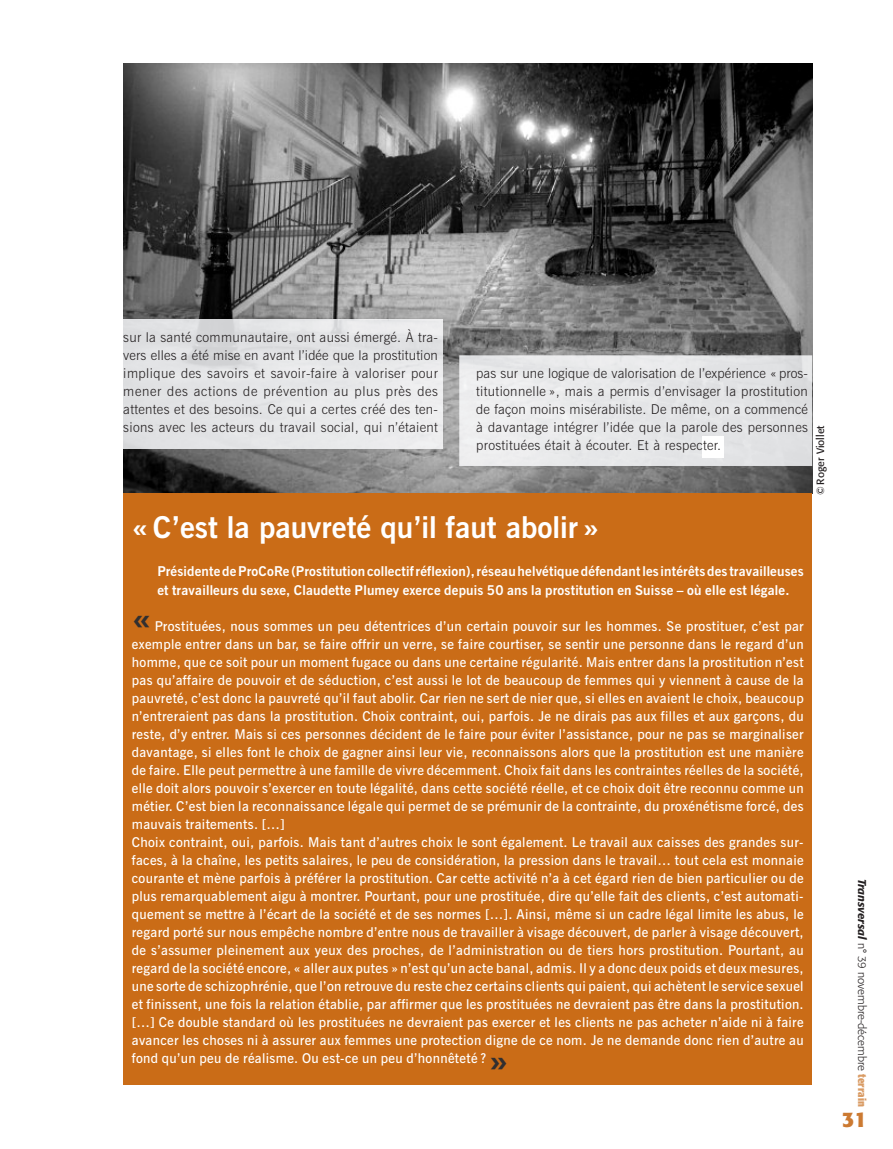
<style>
.page{position:relative;width:893px;height:1149px;background:#fff}
.page>*{position:absolute;margin:0;border:0;box-sizing:border-box;transform-origin:0 0}
.t1{font:700 36px "News Gothic BT";color:#312f30}
.t2{font:700 30px "News Gothic BT";color:#fff}
.t3{font:700 21px "Formata";color:#cc7a32}
.t4{font:600 13.5px/18px "News Gothic BT";letter-spacing:.025em;color:#fff}
.t5{font:300 13.5px/18px "News Gothic BT";letter-spacing:.025em;color:#231f20;text-align:justify}
.t6{font:700 13.5px/18px "News Gothic BT";letter-spacing:.015em;color:#fff}
.t7{font:300 11.25px "Formata";color:#231f20}
.t8{font:10.5px "Formata";color:#231f20}
.s1{font-weight:500;font-style:italic}
.s2{font-weight:700;font-stretch:condensed;color:#d99b64}
</style>
<div class="page">
<img style="left:123px;top:64px;width:689px;height:429px">
<div style="left:123px;top:493px;width:689px;height:591px;background:#ca6c17"></div>
<img style="left:123px;top:319px;width:319px;height:130px">
<img style="left:459px;top:355px;width:353px;height:111px">
<div style="left:702px;top:436px;width:22px;height:21px;background:#fff"></div>
<p class="t5" style="left:123px;top:329px;width:316px">sur la santé communautaire, ont aussi émergé. À tra&shy;vers elles a été mise en avant l’idée que la prostitution implique des savoirs et savoir-faire à valoriser pour mener des actions de prévention au plus près des attentes et des besoins. Ce qui a certes créé des ten&shy;sions avec les acteurs du travail social, qui n’étaient</p>
<p class="t5" style="left:476px;top:365px;width:333px">pas sur une logique de valorisation de l’expérience « pros&shy;titutionnelle », mais a permis d’envisager la prostitution de façon moins misérabiliste. De même, on a commencé à davantage intégrer l’idée que la parole des personnes prostituées était à écouter. Et à respecter.</p>
<p class="t8" style="left:816px;top:494px;width:71px;rotate:-90deg">© Roger Viollet</p>
<h2 class="t2" style="left:132px;top:516px;width:469px">«C’est la pauvreté qu’il faut abolir »</h2>
<p class="t6" style="left:157px;top:563px;width:648px">PrésidentedeProCoRe (Prostitutioncollectifréflexion),réseauhelvétiquedéfendantles intérêtsdes travailleuses et travailleurs du sexe, Claudette Plumey exerce depuis 50 ans la prostitution en Suisse – où elle est légale.</p>
<h1 class="t1" style="left:132px;top:604px;width:21px">«</h1>
<p class="t4" style="left:132px;top:617px;width:673px;text-indent:23px">Prostituées, nous sommes un peu détentrices d’un certain pouvoir sur les hommes. Se prostituer, c’est par exemple entrer dans un bar, se faire offrir un verre, se faire courtiser, se sentir une personne dans le regard d’un homme, que ce soit pour un moment fugace ou dans une certaine régularité. Mais entrer dans la prostitution n’est pas qu’affaire de pouvoir et de séduction, c’est aussi le lot de beaucoup de femmes qui y viennent à cause de la pauvreté, c’est donc la pauvreté qu’il faut abolir. Car rien ne sert de nier que, si elles en avaient le choix, beaucoup n’entreraient pas dans la prostitution. Choix contraint, oui, parfois. Je ne dirais pas aux filles et aux garçons, du reste, d’y entrer. Mais si ces personnes décident de le faire pour éviter l’assistance, pour ne pas se marginaliser davantage, si elles font le choix de gagner ainsi leur vie, reconnaissons alors que la prostitution est une manière de faire. Elle peut permettre à une famille de vivre décemment. Choix fait dans les contraintes réelles de la société, elle doit alors pouvoir s’exercer en toute légalité, dans cette société réelle, et ce choix doit être reconnu comme un métier. C’est bien la reconnaissance légale qui permet de se prémunir de la contrainte, du proxénétisme forcé, des mauvais traitements. […]<br>Choix contraint, oui, parfois. Mais tant d’autres choix le sont également. Le travail aux caisses des grandes sur&shy;faces, à la chaîne, les petits salaires, le peu de considération, la pression dans le travail… tout cela est monnaie courante et mène parfois à préférer la prostitution. Car cette activité n’a à cet égard rien de bien particulier ou de plus remarquablement aigu à montrer. Pourtant, pour une prostituée, dire qu’elle fait des clients, c’est automati&shy;quement se mettre à l’écart de la société et de ses normes […]. Ainsi, même si un cadre légal limite les abus, le regard porté sur nous empêche nombre d’entre nous de travailler à visage découvert, de parler à visage découvert, de s’assumer pleinement aux yeux des proches, de l’administration ou de tiers hors prostitution. Pourtant, au regard de la société encore, « aller aux putes » n’est qu’un acte banal, admis. Il y a donc deux poids et deux mesures, une sorte de schizophrénie, que l’on retrouve du reste chez certains clients qui paient, qui achètent le service sexuel et finissent, une fois la relation établie, par affirmer que les prostituées ne devraient pas être dans la prostitution. […] Ce double standard où les prostituées ne devraient pas exercer et les clients ne pas acheter n’aide ni à faire avancer les choses ni à assurer aux femmes une protection digne de ce nom. Je ne demande donc rien d’autre au fond qu’un peu de réalisme. Ou est-ce un peu d’honnêteté ?</p>
<h1 class="t1" style="left:489px;top:1046px;width:21px">»</h1>
<p class="t7" style="left:867px;top:878px;width:229px;rotate:90deg"><span class="s1">Transversal</span> n° 39 novembre-décembre <span class="s2">terrain</span></p>
<h3 class="t3" style="left:842px;top:1110px;width:26px">31</h3>
</div>
